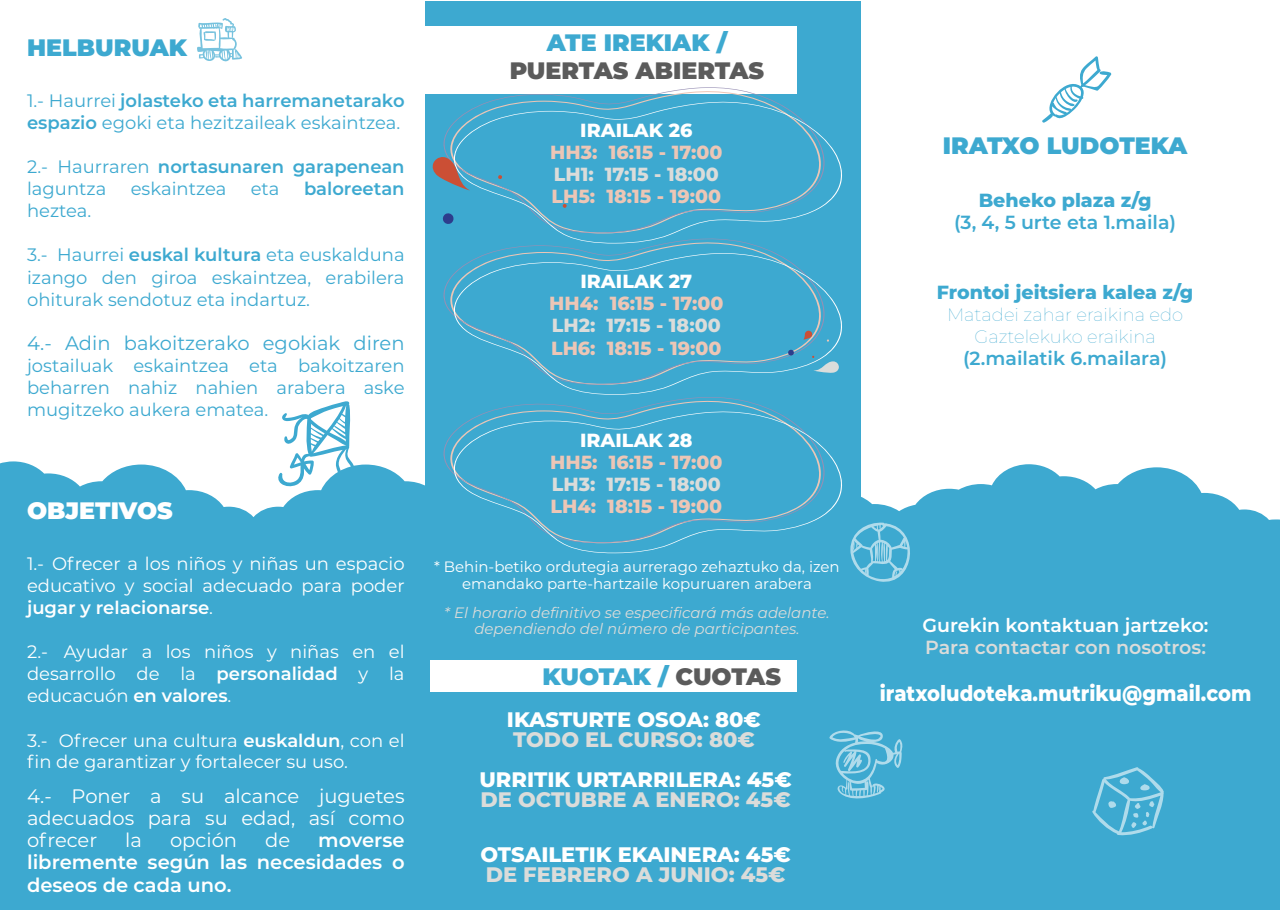
<style>
.page{position:relative;width:1280px;height:910px;background:#fff}
.page>*{position:absolute;margin:0;border:0;box-sizing:border-box;transform-origin:0 0}
.t1{font:900 23.7px "Montserrat";color:#3da9d0}
.t2{font:900 23.7px "Montserrat";color:#5b5b5b}
.t3{font:900 23.7px "Montserrat";color:#fff}
.t4{font:800 21.6px "Montserrat";color:#fff;scale:.9 1}
.t5{font:800 21px "Montserrat";color:#fff}
.t6{font:800 21px "Montserrat";color:#dbdcda}
.t7{font:19.5px/22.2px "Montserrat";color:#fff;text-align:justify}
.t8{font:600 19.5px/22.2px "Montserrat";color:#fff;text-align:justify}
.t9{font:19.5px "Montserrat";color:#3da9d0}
.t10{font:800 19.05px "Montserrat";color:#ecc6b6}
.t11{font:800 19.05px "Montserrat";color:#dbdcda}
.t12{font:600 19.05px "Montserrat";color:#3da9d0}
.t13{font:800 19.05px "Montserrat";color:#3da9d0}
.t14{font:800 19.05px "Montserrat";color:#fff}
.t15{font:600 19.05px "Montserrat";color:#fff}
.t16{font:600 19.05px "Montserrat";color:#dbdcda}
.t17{font:18px/22.2px "Montserrat";color:#3da9d0;text-align:justify}
.t18{font:18px/22.2px "Montserrat";color:#fff;text-align:justify}
.t19{font:600 18px/22.2px "Montserrat";color:#3da9d0}
.t20{font:100 18px/22.2px "Montserrat";color:#3da9d0;text-align:center}
.t21{font:15px/16.5px "Montserrat";color:#fff;text-align:center}
.t22{font:italic 100 15px/16.5px "Montserrat";color:#dbdcda;text-align:center}
.s1{font-weight:600}
.s2{font-weight:400}
.s3{color:#5b5b5b}
</style>
<div class="page">
<div style="left:0;top:461px;width:1280px;height:449px;background:#3da9d0"></div>
<svg style="left:1092px;top:767px;width:72px;height:68px;background:#58b5d6"></svg>
<svg style="left:1042px;top:56px;width:69px;height:67px"></svg>
<div style="left:425px;top:1px;width:435px;height:909px;background:#3da9d0"></div>
<div style="left:425px;top:26px;width:371px;height:67px;background:#fff"></div>
<div style="left:430px;top:660px;width:366px;height:31px;background:#fff"></div>
<svg style="left:443px;top:397px;width:331px;height:67px"></svg>
<svg style="left:446px;top:411px;width:396px;height:142px"></svg>
<svg style="left:443px;top:244px;width:330px;height:61px"></svg>
<svg style="left:446px;top:252px;width:396px;height:143px"></svg>
<svg style="left:437px;top:87px;width:360px;height:67px"></svg>
<svg style="left:446px;top:101px;width:396px;height:143px"></svg>
<svg style="left:432px;top:156px;width:42px;height:37px"></svg>
<svg style="left:443px;top:213px;width:11px;height:12px"></svg>
<svg style="left:498px;top:175px;width:4px;height:4px"></svg>
<svg style="left:562px;top:204px;width:5px;height:4px"></svg>
<svg style="left:803px;top:330px;width:10px;height:10px"></svg>
<svg style="left:788px;top:349px;width:6px;height:7px"></svg>
<svg style="left:811px;top:356px;width:28px;height:17px"></svg>
<svg style="left:197px;top:18px;width:45px;height:43px"></svg>
<svg style="left:277px;top:401px;width:79px;height:86px"></svg>
<svg style="left:829px;top:730px;width:73px;height:68px"></svg>
<svg style="left:850px;top:523px;width:60px;height:59px;background:#60b8d8"></svg>
<h1 class="t1" style="left:27px;top:30px;width:161px">HELBURUAK</h1>
<p class="t17" style="left:27px;top:88px;width:379px">1.- Haurrei <span class="s1">jolasteko eta harremanetarako espazio</span> egoki eta hezitzaileak eskaintzea.</p>
<p class="t19" style="left:27px;top:155px;width:379px"><span class="s2">2.- Haurraren</span> nortasunaren garapenean <span class="s2">laguntza</span></p>
<p class="t17" style="left:131px;top:177px;width:97px">eskaintzea</p>
<p class="t17" style="left:251px;top:177px;width:30px">eta</p>
<p class="t19" style="left:304px;top:177px;width:102px">baloreetan</p>
<p class="t17" style="left:27px;top:199px;width:66px">heztea.</p>
<p class="t17" style="left:27px;top:243px;width:379px">3.- Haurrei <span class="s1">euskal kultura</span> eta euskalduna izango den giroa eskaintzea, erabilera ohiturak sendotuz eta indartuz.</p>
<p class="t9" style="left:27px;top:330px;width:379px">4.- Adin bakoitzerako egokiak diren</p>
<p class="t17" style="left:27px;top:354px;width:379px">jostailuak eskaintzea eta bakoitzaren beharren nahiz nahien arabera aske mugitzeko aukera ematea.</p>
<h1 class="t3" style="left:27px;top:493px;width:147px">OBJETIVOS</h1>
<p class="t18" style="left:27px;top:551px;width:379px">1.- Ofrecer a los niños y niñas un espacio educativo y social adecuado para poder <span class="s1">jugar y relacionarse</span>.</p>
<p class="t18" style="left:27px;top:640px;width:379px">2.- Ayudar a los niños y niñas en el desarrollo de la <span class="s1">personalidad</span> y la educacuón <span class="s1">en valores</span>.</p>
<p class="t18" style="left:27px;top:729px;width:379px;line-height:21.6px">3.- Ofrecer una cultura <span class="s1">euskaldun</span>, con el fin de garantizar y fortalecer su uso.</p>
<p class="t7" style="left:27px;top:784px;width:379px">4.- Poner a su alcance juguetes adecuados para su edad, así como ofrecer</p>
<p class="t7" style="left:125px;top:829px;width:18px">la</p>
<p class="t7" style="left:170px;top:829px;width:69px">opción</p>
<p class="t7" style="left:265px;top:829px;width:26px">de</p>
<p class="t8" style="left:27px;top:828px;width:379px;text-indent:291px">moverse libremente según las necesidades o deseos de cada uno.</p>
<h1 class="t1" style="left:547px;top:25px;width:182px">ATE IREKIAK /</h1>
<h1 class="t2" style="left:510px;top:53px;width:256px">PUERTAS ABIERTAS</h1>
<p class="t14" style="left:580px;top:116px;width:114px">IRAILAK 26</p>
<p class="t10" style="left:550px;top:138px;width:174px">HH3: 16:15 - 17:00</p>
<p class="t11" style="left:554px;top:160px;width:167px">LH1: 17:15 - 18:00</p>
<p class="t10" style="left:551px;top:183px;width:171px">LH5: 18:15 - 19:00</p>
<p class="t14" style="left:580px;top:267px;width:113px">IRAILAK 27</p>
<p class="t10" style="left:549px;top:290px;width:176px">HH4: 16:15 - 17:00</p>
<p class="t11" style="left:552px;top:312px;width:170px">LH2: 17:15 - 18:00</p>
<p class="t10" style="left:551px;top:334px;width:172px">LH6: 18:15 - 19:00</p>
<p class="t14" style="left:580px;top:426px;width:114px">IRAILAK 28</p>
<p class="t10" style="left:550px;top:448px;width:174px">HH5: 16:15 - 17:00</p>
<p class="t11" style="left:552px;top:470px;width:170px">LH3: 17:15 - 18:00</p>
<p class="t10" style="left:550px;top:492px;width:173px">LH4: 18:15 - 19:00</p>
<p class="t21" style="left:434px;top:558px;width:407px">* Behin-betiko ordutegia aurrerago zehaztuko da, izen emandako parte-hartzaile kopuruaren arabera</p>
<p class="t22" style="left:444px;top:604px;width:387px">* El horario definitivo se especificará más adelante. dependiendo del número de participantes.</p>
<h1 class="t1" style="left:542px;top:658px;width:240px">KUOTAK / <span class="s3">CUOTAS</span></h1>
<p class="t5" style="left:507px;top:704px;width:256px">IKASTURTE OSOA: 80€</p>
<p class="t6" style="left:513px;top:724px;width:243px">TODO EL CURSO: 80€</p>
<p class="t5" style="left:479px;top:764px;width:314px">URRITIK URTARRILERA: 45€</p>
<p class="t6" style="left:480px;top:784px;width:312px">DE OCTUBRE A ENERO: 45€</p>
<p class="t5" style="left:480px;top:839px;width:312px">OTSAILETIK EKAINERA: 45€</p>
<p class="t6" style="left:486px;top:859px;width:301px">DE FEBRERO A JUNIO: 45€</p>
<h1 class="t1" style="left:943px;top:128px;width:246px">IRATXO LUDOTEKA</h1>
<p class="t13" style="left:979px;top:186px;width:174px">Beheko plaza z/g</p>
<p class="t12" style="left:954px;top:209px;width:224px">(3, 4, 5 urte eta 1.maila)</p>
<p class="t13" style="left:937px;top:278px;width:258px">Frontoi jeitsiera kalea z/g</p>
<p class="t20" style="left:947px;top:303px;width:238px">Matadei zahar eraikina edo<br>Gaztelekuko eraikina</p>
<p class="t12" style="left:963px;top:345px;width:206px">(2.mailatik 6.mailara)</p>
<p class="t15" style="left:922px;top:612px;width:288px">Gurekin kontaktuan jartzeko:</p>
<p class="t16" style="left:925px;top:634px;width:282px">Para contactar con nosotros:</p>
<p class="t4" style="left:880px;top:677px;width:414px">iratxoludoteka.mutriku@gmail.com</p>
</div>
